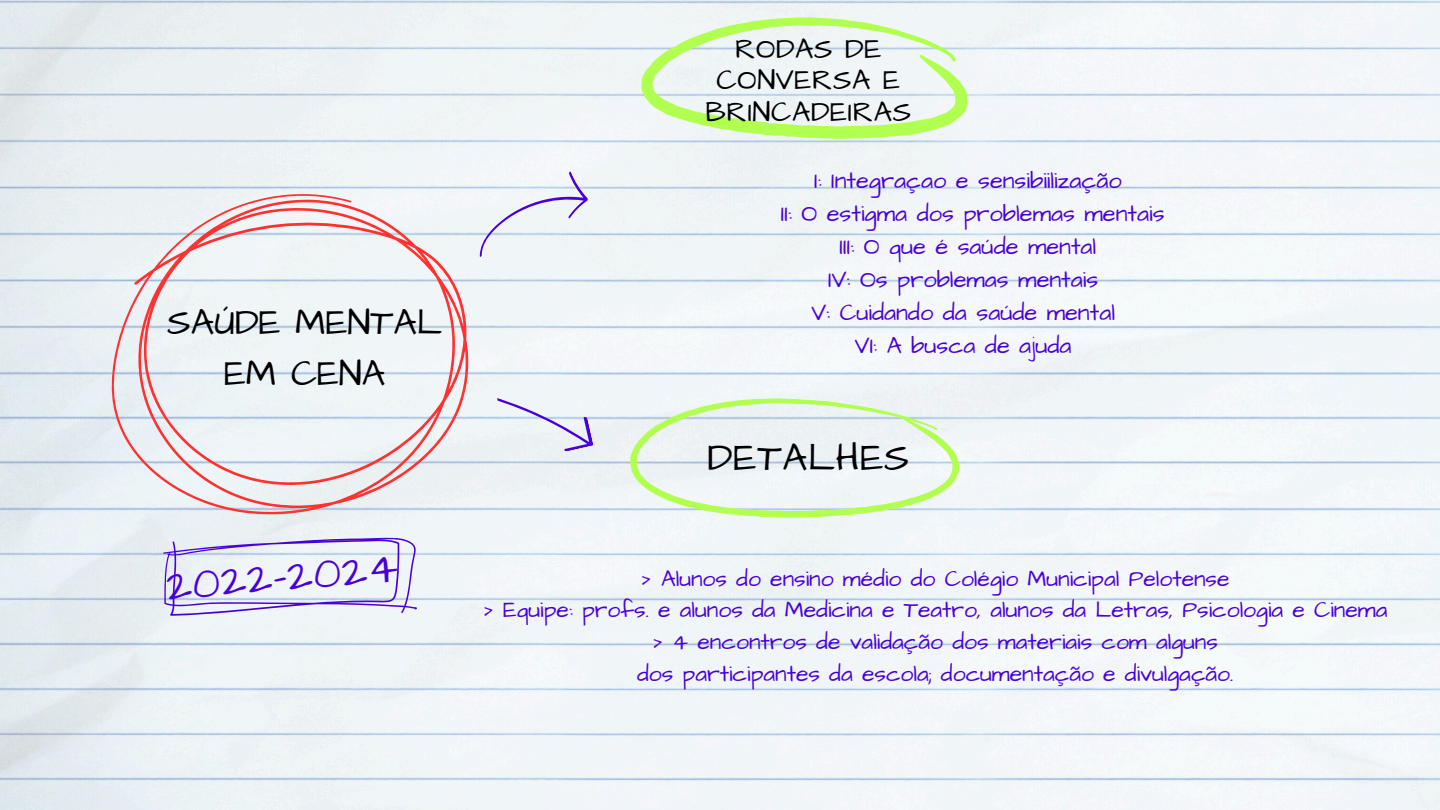
<style>
.page{position:relative;width:1440px;height:810px;background:#fff}
.page>*{position:absolute;margin:0;border:0;box-sizing:border-box;transform-origin:0 0}
.t1{font:44px "Architects Daughter";color:#4800d8}
.t2{font:39px "Architects Daughter";letter-spacing:.02em;color:#000}
.t3{font:36.7px/51.1px "Architects Daughter";color:#000;text-align:center}
.t4{font:28.7px/31.3px "Architects Daughter";letter-spacing:.02em;color:#000;text-align:center}
.t5{font:23.6px "Architects Daughter";color:#4800d8}
.t6{font:23px "Architects Daughter";color:#4800d8}
</style>
<div class="page">
<svg style="left:111px;top:194px;width:357px;height:321px;fill:#eff4f5"></svg>
<svg style="left:627px;top:389px;width:336px;height:140px;fill:#f0f5f5"></svg>
<svg style="left:634px;top:0;width:349px;height:203px;fill:#f0f5f5"></svg>
<svg style="left:470px;top:167px;width:123px;height:111px"></svg>
<svg style="left:489px;top:346px;width:105px;height:118px"></svg>
<svg style="left:160px;top:529px;width:260px;height:96px"></svg>
<p class="t3" style="left:167px;top:298px;width:277px">SAÚDE MENTAL<br>EM CENA</p>
<p class="t1" style="left:164px;top:557px;width:233px;rotate:-5deg">2022-2024</p>
<p class="t4" style="left:706px;top:34px;width:207px">RODAS DE<br>CONVERSA E<br>BRINCADEIRAS</p>
<h3 class="t5" style="left:814px;top:164px;width:309px">I: Integraçao e sensibiilização</h3>
<p class="t5" style="left:781px;top:197px;width:385px">II: O estigma dos problemas mentais</p>
<p class="t5" style="left:840px;top:230px;width:258px">III: O que é saúde mental</p>
<p class="t5" style="left:828px;top:263px;width:272px">IV: Os problemas mentais</p>
<p class="t5" style="left:811px;top:296px;width:305px">V: Cuidando da saúde mental</p>
<p class="t5" style="left:855px;top:330px;width:218px">VI: A busca de ajuda</p>
<h2 class="t2" style="left:707px;top:432px;width:203px">DETALHES</h2>
<p class="t6" style="left:641px;top:563px;width:590px">&gt; Alunos do ensino médio do Colégio Municipal Pelotense</p>
<p class="t6" style="left:483px;top:595px;width:906px">&gt; Equipe: profs. e alunos da Medicina e Teatro, alunos da Letras, Psicologia e Cinema</p>
<p class="t6" style="left:653px;top:626px;width:567px">&gt; 4 encontros de validação dos materiais com alguns</p>
<h2 class="t6" style="left:637px;top:658px;width:598px">dos participantes da escola; documentação e divulgação.</h2>
</div>
